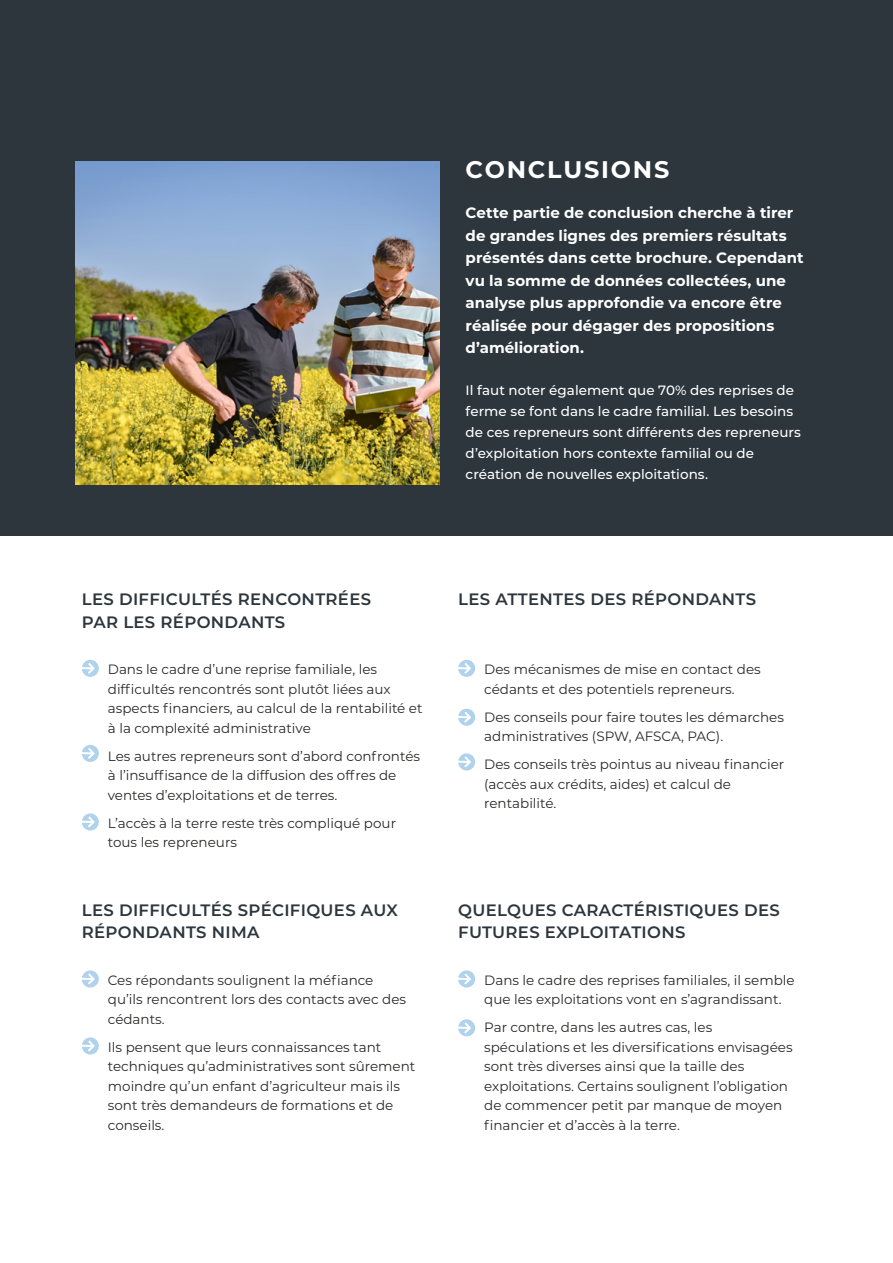
<style>
.page{position:relative;width:893px;height:1263px;background:#fff}
.page>*{position:absolute;margin:0;border:0;box-sizing:border-box;transform-origin:0 0}
.t1{font:700 24px "Montserrat";letter-spacing:.075em;color:#fff}
.t2{font:600 16.5px/22.5px "Montserrat";letter-spacing:.02em;color:#2c363c}
.t3{font:700 15px/22.5px "Montserrat";color:#fff}
.t4{font:13.5px/19.5px "Montserrat";color:#282827}
.t5{font:500 13.5px/21px "Montserrat";color:#fff}
</style>
<div class="page">
<div style="left:0;top:0;width:893px;height:535px;background:#2c363c"></div>
<svg style="left:82px;top:660px;width:17px;height:17px"></svg>
<svg style="left:82px;top:970px;width:17px;height:18px"></svg>
<svg style="left:458px;top:660px;width:17px;height:17px"></svg>
<svg style="left:458px;top:970px;width:17px;height:18px"></svg>
<svg style="left:82px;top:745px;width:17px;height:17px"></svg>
<svg style="left:82px;top:1037px;width:17px;height:18px"></svg>
<svg style="left:458px;top:708px;width:17px;height:18px"></svg>
<svg style="left:458px;top:1019px;width:17px;height:17px"></svg>
<svg style="left:82px;top:813px;width:17px;height:18px"></svg>
<svg style="left:458px;top:753px;width:17px;height:18px"></svg>
<img style="left:75px;top:162px;width:364px;height:323px">
<h1 class="t1" style="left:466px;top:152px;width:205px">CONCLUSIONS</h1>
<p class="t3" style="left:466px;top:201px;width:339px">Cette partie de conclusion cherche à tirer de grandes lignes des premiers résultats présentés dans cette brochure. Cependant vu la somme de données collectées, une analyse plus approfondie va encore être réalisée pour dégager des propositions d’amélioration.</p>
<p class="t5" style="left:466px;top:379px;width:337px">Il faut noter également que 70% des reprises de ferme se font dans le cadre familial. Les besoins de ces repreneurs sont différents des repreneurs d’exploitation hors contexte familial ou de création de nouvelles exploitations.</p>
<p class="t2" style="left:82px;top:587px;width:291px">LES DIFFICULTÉS RENCONTRÉES<br>PAR LES RÉPONDANTS</p>
<p class="t4" style="left:108px;top:659px;width:316px">Dans le cadre d’une reprise familiale, les difficultés rencontrés sont plutôt liées aux aspects financiers, au calcul de la rentabilité et à la complexité administrative</p>
<p class="t4" style="left:108px;top:746px;width:314px">Les autres repreneurs sont d’abord confrontés à l’insuffisance de la diffusion des offres de ventes d’exploitations et de terres.</p>
<p class="t4" style="left:108px;top:813px;width:290px">L’accès à la terre reste très compliqué pour tous les repreneurs</p>
<p class="t2" style="left:82px;top:898px;width:318px">LES DIFFICULTÉS SPÉCIFIQUES AUX<br>RÉPONDANTS NIMA</p>
<p class="t4" style="left:108px;top:970px;width:300px">Ces répondants soulignent la méfiance qu’ils rencontrent lors des contacts avec des cédants.</p>
<p class="t4" style="left:108px;top:1037px;width:309px">Ils pensent que leurs connaissances tant techniques qu’administratives sont sûrement moindre qu’un enfant d’agriculteur mais ils sont très demandeurs de formations et de conseils.</p>
<p class="t2" style="left:458px;top:587px;width:299px">LES ATTENTES DES RÉPONDANTS</p>
<p class="t4" style="left:484px;top:659px;width:278px">Des mécanismes de mise en contact des cédants et des potentiels repreneurs.</p>
<p class="t4" style="left:484px;top:707px;width:301px">Des conseils pour faire toutes les démarches administratives (SPW, AFSCA, PAC).</p>
<p class="t4" style="left:484px;top:754px;width:302px">Des conseils très pointus au niveau financier (accès aux crédits, aides) et calcul de rentabilité.</p>
<p class="t2" style="left:458px;top:898px;width:323px">QUELQUES CARACTÉRISTIQUES DES<br>FUTURES EXPLOITATIONS</p>
<p class="t4" style="left:484px;top:970px;width:312px">Dans le cadre des reprises familiales, il semble que les exploitations vont en s’agrandissant.</p>
<p class="t4" style="left:484px;top:1017px;width:310px">Par contre, dans les autres cas, les spéculations et les diversifications envisagées sont très diverses ainsi que la taille des exploitations. Certains soulignent l’obligation de commencer petit par manque de moyen financier et d’accès à la terre.</p>
</div>
